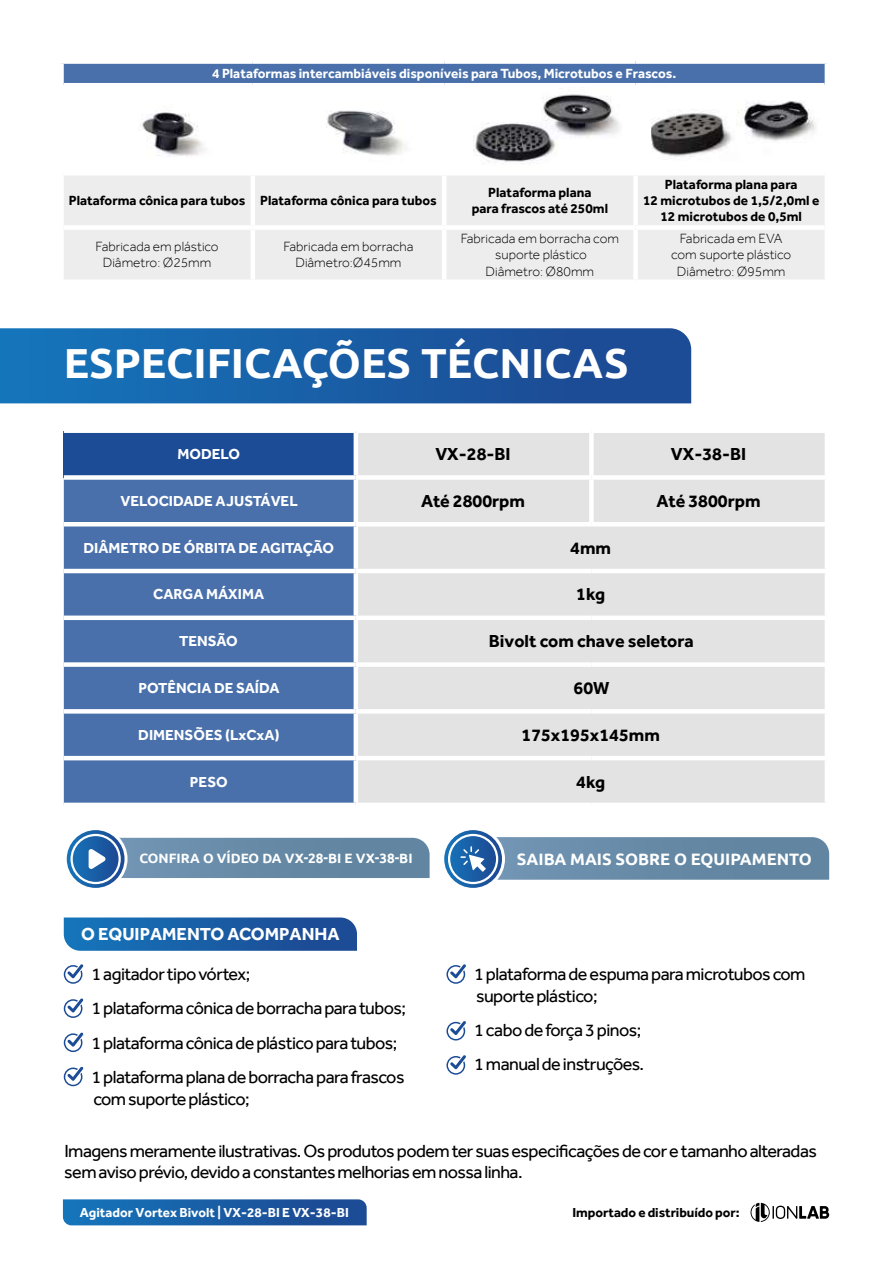
<style>
.page{position:relative;width:893px;height:1263px;background:#fff}
.page>*{position:absolute;margin:0;border:0;box-sizing:border-box;transform-origin:0 0}
.t1{font:700 42px "Ubuntu";color:#fff}
.t2{font:18px/34.3px "Effra";letter-spacing:-.03em;color:#000}
.t3{font:700 18px "Effra";color:#000}
.t4{font:700 18px "Effra";color:#fff}
.t5{font:700 16.5px "Ubuntu";color:#fff}
.t6{font:700 15px "Effra";color:#fff}
.t7{font:300 13.65px/16.5px "Effra";color:#000;text-align:center}
.t8{font:700 13.65px/16.5px "Effra";color:#000;text-align:center}
.t9{font:700 13.65px "Effra";color:#fff}
.t10{font:700 13.5px "Effra";color:#fff}
.t11{font:700 13.5px "Ubuntu";color:#fff}
.t12{font:700 13.5px "Effra";letter-spacing:-.005em;color:#000}
</style>
<div class="page">
<svg style="left:63px;top:1199px;width:304px;height:26px;background:#1d60a7"></svg>
<svg style="left:0;top:328px;width:691px;height:75px;background:#1a5ea5"></svg>
<svg style="left:443px;top:829px;width:60px;height:60px"></svg>
<div style="left:441px;top:827px;width:64px;height:64px;border:3px solid #fff;border-radius:50%"></div>
<div style="left:448px;top:834px;width:50px;height:50px;border:2px solid #fff;border-radius:50%"></div>
<svg style="left:460px;top:837px;width:369px;height:43px;background:#668baa"></svg>
<svg style="left:65px;top:829px;width:61px;height:60px"></svg>
<div style="left:64px;top:827px;width:64px;height:64px;border:3px solid #fff;border-radius:50%"></div>
<div style="left:71px;top:834px;width:50px;height:50px;border:2px solid #fff;border-radius:50%"></div>
<svg style="left:89px;top:838px;width:341px;height:40px;background:#678ba9"></svg>
<svg style="left:64px;top:917px;width:293px;height:34px;background:#2063a8"></svg>
<svg style="left:64px;top:964px;width:19px;height:20px"></svg>
<svg style="left:446px;top:964px;width:20px;height:20px"></svg>
<svg style="left:64px;top:1066px;width:19px;height:20px"></svg>
<svg style="left:64px;top:998px;width:19px;height:20px"></svg>
<svg style="left:446px;top:1021px;width:20px;height:19px"></svg>
<svg style="left:64px;top:1032px;width:19px;height:20px"></svg>
<svg style="left:446px;top:1055px;width:20px;height:20px"></svg>
<div style="left:64px;top:431px;width:292px;height:46px;background:#1c4c95"></div>
<div style="left:358px;top:433px;width:467px;height:370px;background:#e3e3e3"></div>
<div style="left:64px;top:480px;width:290px;height:323px;background:#4970aa"></div>
<div style="left:64px;top:428px;width:292px;height:5px;background:#fff"></div>
<hr style="left:354px;top:433px;width:4px;height:42px;background:#fff">
<div style="left:589px;top:433px;width:5px;height:42px;background:#fff"></div>
<div style="left:64px;top:475px;width:292px;height:5px;background:#fff"></div>
<div style="left:356px;top:475px;width:235px;height:5px;background:#fff"></div>
<div style="left:591px;top:475px;width:238px;height:5px;background:#fff"></div>
<div style="left:589px;top:480px;width:5px;height:42px;background:#fff"></div>
<hr style="left:64px;top:522px;width:292px;height:4px;background:#fff">
<hr style="left:356px;top:522px;width:235px;height:4px;background:#fff">
<hr style="left:591px;top:522px;width:238px;height:4px;background:#fff">
<hr style="left:64px;top:569px;width:292px;height:4px;background:#fff">
<hr style="left:356px;top:569px;width:235px;height:4px;background:#fff">
<hr style="left:591px;top:569px;width:238px;height:4px;background:#fff">
<div style="left:64px;top:615px;width:292px;height:5px;background:#fff"></div>
<div style="left:356px;top:615px;width:235px;height:5px;background:#fff"></div>
<div style="left:591px;top:615px;width:238px;height:5px;background:#fff"></div>
<div style="left:64px;top:662px;width:292px;height:5px;background:#fff"></div>
<div style="left:356px;top:662px;width:235px;height:5px;background:#fff"></div>
<div style="left:591px;top:662px;width:238px;height:5px;background:#fff"></div>
<div style="left:64px;top:709px;width:292px;height:5px;background:#fff"></div>
<div style="left:356px;top:709px;width:235px;height:5px;background:#fff"></div>
<div style="left:591px;top:709px;width:238px;height:5px;background:#fff"></div>
<hr style="left:64px;top:756px;width:292px;height:4px;background:#fff">
<hr style="left:356px;top:756px;width:235px;height:4px;background:#fff">
<hr style="left:591px;top:756px;width:238px;height:4px;background:#fff">
<div style="left:61px;top:62px;width:766px;height:23px;background:#4970aa"></div>
<div style="left:64px;top:176px;width:761px;height:103px;background:#ededed"></div>
<div style="left:59px;top:59px;width:194px;height:5px;background:#fff"></div>
<div style="left:253px;top:59px;width:191px;height:5px;background:#fff"></div>
<div style="left:444px;top:59px;width:192px;height:5px;background:#fff"></div>
<div style="left:636px;top:59px;width:193px;height:5px;background:#fff"></div>
<div style="left:64px;top:83px;width:189px;height:5px;background:#fff"></div>
<div style="left:253px;top:83px;width:191px;height:5px;background:#fff"></div>
<div style="left:444px;top:83px;width:192px;height:5px;background:#fff"></div>
<div style="left:636px;top:83px;width:189px;height:5px;background:#fff"></div>
<div style="left:64px;top:225px;width:189px;height:5px;background:#fff"></div>
<div style="left:253px;top:225px;width:191px;height:5px;background:#fff"></div>
<div style="left:444px;top:225px;width:192px;height:5px;background:#fff"></div>
<div style="left:636px;top:225px;width:189px;height:5px;background:#fff"></div>
<div style="left:59px;top:64px;width:5px;height:21px;background:#fff"></div>
<hr style="left:825px;top:64px;width:4px;height:21px;background:#fff">
<hr style="left:251px;top:176px;width:4px;height:49px;background:#fff">
<hr style="left:442px;top:176px;width:4px;height:49px;background:#fff">
<div style="left:633px;top:176px;width:5px;height:49px;background:#fff"></div>
<hr style="left:251px;top:230px;width:4px;height:50px;background:#fff">
<hr style="left:442px;top:230px;width:4px;height:50px;background:#fff">
<div style="left:633px;top:230px;width:5px;height:50px;background:#fff"></div>
<img style="left:140px;top:112px;width:64px;height:44px">
<img style="left:325px;top:110px;width:79px;height:46px">
<img style="left:473px;top:94px;width:146px;height:69px">
<img style="left:651px;top:101px;width:165px;height:56px">
<svg style="left:750px;top:1203px;width:79px;height:19px"></svg>
<p class="t9" style="left:212px;top:65px;width:466px">4 Plataformas intercambiáveis disponíveis para Tubos, Microtubos e Frascos.</p>
<p class="t8" style="left:69px;top:192px;width:369px">Plataforma cônica para tubos Plataforma cônica para tubos</p>
<p class="t8" style="left:472px;top:184px;width:138px">Plataforma plana<br>para frascos até 250ml</p>
<p class="t8" style="left:643px;top:175px;width:178px">Plataforma plana para<br>12 microtubos de 1,5/2,0ml e<br>12 microtubos de 0,5ml</p>
<p class="t7" style="left:96px;top:238px;width:125px">Fabricada em plástico<br>Diâmetro: Ø25mm</p>
<p class="t7" style="left:283px;top:238px;width:132px">Fabricada em borracha<br>Diâmetro:Ø45mm</p>
<p class="t7" style="left:461px;top:230px;width:160px">Fabricada em borracha com suporte plástico<br>Diâmetro: Ø80mm</p>
<p class="t7" style="left:671px;top:230px;width:122px">Fabricada em EVA com suporte plástico<br>Diâmetro: Ø95mm</p>
<h1 class="t1" style="left:64px;top:337px;width:566px">ESPECIFICAÇÕES TÉCNICAS</h1>
<p class="t6" style="left:178px;top:445px;width:64px">MODELO</p>
<p class="t3" style="left:435px;top:443px;width:77px">VX-28-BI</p>
<p class="t3" style="left:671px;top:443px;width:77px">VX-38-BI</p>
<p class="t6" style="left:121px;top:492px;width:179px">VELOCIDADE AJUSTÁVEL</p>
<p class="t3" style="left:421px;top:490px;width:105px">Até 2800rpm</p>
<p class="t3" style="left:657px;top:490px;width:105px">Até 3800rpm</p>
<p class="t6" style="left:84px;top:538px;width:252px">DIÂMETRO DE ÓRBITA DE AGITAÇÃO</p>
<p class="t3" style="left:570px;top:537px;width:42px">4mm</p>
<p class="t6" style="left:153px;top:585px;width:112px">CARGA MÁXIMA</p>
<p class="t3" style="left:576px;top:583px;width:30px">1kg</p>
<p class="t6" style="left:179px;top:632px;width:60px">TENSÃO</p>
<p class="t3" style="left:489px;top:630px;width:206px">Bivolt com chave seletora</p>
<p class="t6" style="left:139px;top:679px;width:142px">POTÊNCIA DE SAÍDA</p>
<p class="t3" style="left:574px;top:677px;width:37px">60W</p>
<p class="t6" style="left:138px;top:726px;width:143px">DIMENSÕES (LxCxA)</p>
<p class="t3" style="left:522px;top:724px;width:140px">175x195x145mm</p>
<p class="t6" style="left:190px;top:772px;width:39px">PESO</p>
<p class="t3" style="left:576px;top:770px;width:30px">4kg</p>
<p class="t11" style="left:139px;top:850px;width:275px">CONFIRA O VÍDEO DA VX-28-BI E VX-38-BI</p>
<p class="t5" style="left:517px;top:849px;width:296px">SAIBA MAIS SOBRE O EQUIPAMENTO</p>
<p class="t4" style="left:81px;top:923px;width:260px">O EQUIPAMENTO ACOMPANHA</p>
<p class="t2" style="left:91px;top:956px;width:316px">1 agitador tipo vórtex;<br>1 plataforma cônica de borracha para tubos; 1 plataforma cônica de plástico para tubos; 1 plataforma plana de borracha para frascos</p>
<p class="t2" style="left:93px;top:1081px;width:158px">com suporte plástico;</p>
<p class="t2" style="left:474px;top:963px;width:333px;line-height:21.6px">1 plataforma de espuma para microtubos com suporte plástico;</p>
<p class="t2" style="left:474px;top:1012px;width:171px">1 cabo de força 3 pinos;<br>1 manual de instruções.</p>
<p class="t2" style="left:64px;top:1140px;width:754px;line-height:21.6px">Imagens meramente ilustrativas. Os produtos podem ter suas especificações de cor e tamanho alteradas sem aviso prévio, devido a constantes melhorias em nossa linha.</p>
<p class="t10" style="left:80px;top:1204px;width:271px">Agitador Vortex Bivolt | VX-28-BI E VX-38-BI</p>
<p class="t12" style="left:572px;top:1204px;width:169px">Importado e distribuído por:</p>
</div>
